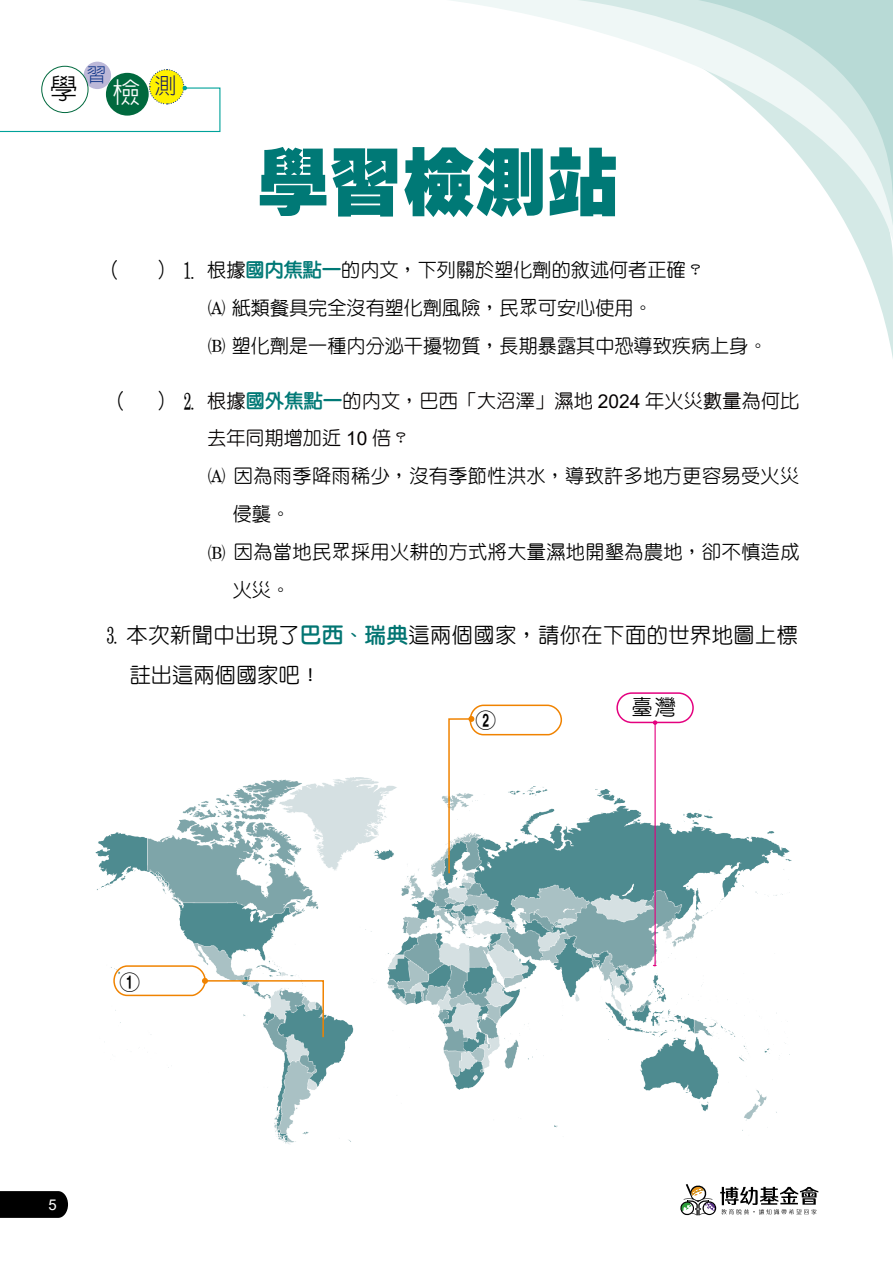
<style>
.page{position:relative;width:893px;height:1263px;background:#fff}
.page>*{position:absolute;margin:0;border:0;box-sizing:border-box;transform-origin:0 0}
.t1{font:900 72.3px "AR Hei B5";color:#007976}
.t2{font:300 28.5px "AR Hei B5";color:#000}
.t3{font:500 21.3px/40.3px "AR Yuan B5";letter-spacing:.02em;color:#000}
.t4{font:21.3px "HL04";color:#000}
.t5{font:300 19.65px "AR Hei B5";color:#0c3388}
.t6{font:500 19.2px/38.2px "AR Yuan B5";color:#000}
.t7{font:500 19.2px "AR Yuan B5";letter-spacing:.02em;color:#000}
.t8{font:500 19.2px "AR Yuan B5";letter-spacing:.01em;color:#040000}
.t9{font:14.85px "Arial";color:#fff}
.s1{color:#fff}
.s2{font-size:21.3px}
.s3{font-family:"HL01";font-weight:400;font-size:21.3px}
.s4{font-weight:800;color:#007976}
.s5{font-family:"HL07";font-weight:400}
.s6{font-size:21.3px;color:#000}
.s7{font-family:"HL01";font-weight:400;font-size:21.3px;color:#000}
.s8{font-family:"Arial";font-weight:400}
.s9{font-family:"HL01";font-weight:400}
.s10{font-weight:800;color:#027572}
</style>
<div class="page">
<svg style="left:855px;top:241px;width:38px;height:117px"></svg>
<svg style="left:451px;top:0;width:442px;height:241px"></svg>
<svg style="left:577px;top:0;width:316px;height:226px"></svg>
<svg style="left:698px;top:0;width:195px;height:205px"></svg>
<img style="left:95px;top:777px;width:696px;height:367px">
<svg style="left:652px;top:964px;width:5px;height:3px"></svg>
<div style="left:113px;top:965px;width:93px;height:31px;border:2px solid #f08300;border-radius:14px"></div>
<hr style="left:654px;top:723px;width:2px;height:242px;background:#e4007f">
<div style="left:616px;top:692px;width:78px;height:31px;border:2px solid #e4007f;border-radius:15px"></div>
<svg style="left:202px;top:978px;width:123px;height:61px"></svg>
<div style="left:470px;top:704px;width:92px;height:31px;border:2px solid #f08300;border-radius:14px"></div>
<svg style="left:448px;top:716px;width:26px;height:159px"></svg>
<svg style="left:0;top:1191px;width:68px;height:27px;background:#090909"></svg>
<div style="left:84px;top:62px;width:27px;height:27px;background:#bcb8d8;border-radius:50%"></div>
<svg style="left:0;top:68px;width:221px;height:65px"></svg>
<svg style="left:680px;top:1184px;width:138px;height:32px"></svg>
<p class="t5" style="left:87px;top:65px;width:21px">習</p>
<h2 class="t2" style="left:50px;top:74px;width:129px">學 <span class="s1">檢</span><sup>測</sup></h2>
<h1 class="t1" style="left:257px;top:146px;width:363px">學習檢測站</h1>
<p class="t3" style="left:99px;top:250px;width:23px">（</p>
<p class="t6" style="left:156px;top:251px;width:551px"><span class="s2">）</span><span class="s3">1</span> 根據<span class="s4">國內焦點一</span>的內文，下列關於塑化劑的敘述何者正確？</p>
<p class="t6" style="left:207px;top:288px;width:562px"><span class="s5">A</span> 紙類餐具完全沒有塑化劑風險，民眾可安心使用。<br><span class="s5">B</span> 塑化劑是一種內分泌干擾物質，長期暴露其中恐導致疾病上身。</p>
<p class="t3" style="left:105px;top:381px;width:23px">（</p>
<p class="t8" style="left:156px;top:391px;width:645px"><span class="s6">）</span><span class="s7">2</span> 根據<span class="s4">國外焦點一</span>的內文，巴西「大沼澤」濕地 <span class="s8">2024</span> 年火災數量為何比</p>
<p class="t8" style="left:207px;top:428px;width:205px">去年同期增加近 <span class="s8">10</span> 倍？</p>
<p class="t7" style="left:207px;top:466px;width:593px"><span class="s5">A</span> 因為雨季降雨稀少，沒有季節性洪水，導致許多地方更容易受火災</p>
<p class="t6" style="left:233px;top:494px;width:59px">侵襲。</p>
<p class="t7" style="left:207px;top:542px;width:594px"><span class="s5">B</span> 因為當地民眾採用火耕的方式將大量濕地開墾為農地，卻不慎造成</p>
<p class="t6" style="left:233px;top:571px;width:59px">火災。</p>
<p class="t3" style="left:130px;top:615px;width:670px;text-indent:-30px"><span class="s9">3</span> 本次新聞中出現了<span class="s10">巴西、瑞典</span>這兩個國家，請你在下面的世界地圖上標註出這兩個國家吧！</p>
<p class="t4" style="left:119px;top:972px;width:23px">1</p>
<p class="t9" style="left:49px;top:1194px;width:10px">5</p>
<p class="t4" style="left:475px;top:710px;width:23px">2</p>
<p class="t3" style="left:632px;top:687px;width:46px">臺灣</p>
</div>
